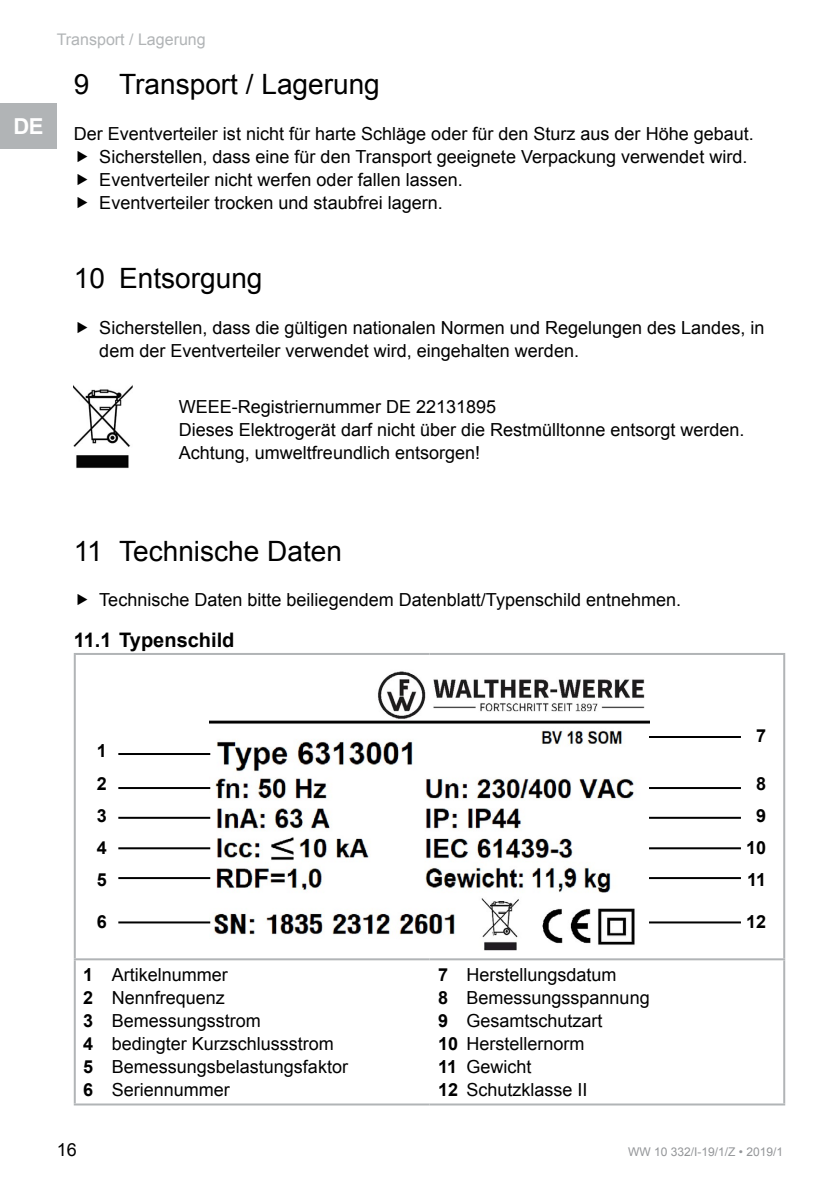
<style>
.page{position:relative;width:840px;height:1191px;background:#fff}
.page>*{position:absolute;margin:0;border:0;box-sizing:border-box;transform-origin:0 0}
.t1{font:28px "Arial";color:#000}
.t2{font:700 22px "Arial";color:#fff}
.t3{font:700 20px "Arial";color:#000}
.t4{font:18px/23px "Arial";color:#000}
.t5{font:700 18px/32px "Arial";color:#000;text-align:justify}
.t6{font:16px "Arial";color:#b1b4b6}
.t7{font:12px "Arial";color:#939598}
.s1{font-weight:700}
</style>
<div class="page">
<div style="left:0;top:103px;width:57px;height:46px;background:#b1b4b6"></div>
<img style="left:74px;top:385px;width:58px;height:83px">
<hr style="left:74px;top:653px;width:355px;height:2px;background:#b1b4b6">
<hr style="left:429px;top:653px;width:355px;height:2px;background:#b1b4b6">
<hr style="left:74px;top:958px;width:355px;height:2px;background:#b1b4b6">
<hr style="left:429px;top:958px;width:355px;height:2px;background:#b1b4b6">
<hr style="left:74px;top:1103px;width:355px;height:2px;background:#b1b4b6">
<hr style="left:429px;top:1103px;width:355px;height:2px;background:#b1b4b6">
<hr style="left:74px;top:655px;width:2px;height:303px;background:#b1b4b6">
<hr style="left:74px;top:960px;width:2px;height:143px;background:#b1b4b6">
<hr style="left:782px;top:655px;width:2px;height:303px;background:#b1b4b6">
<hr style="left:782px;top:960px;width:2px;height:143px;background:#b1b4b6">
<img style="left:210px;top:671px;width:439px;height:279px">
<hr style="left:118px;top:753px;width:92px;height:2px;background:#000">
<hr style="left:648px;top:736px;width:92px;height:2px;background:#000">
<hr style="left:118px;top:787px;width:92px;height:2px;background:#000">
<hr style="left:648px;top:787px;width:92px;height:2px;background:#000">
<hr style="left:118px;top:817px;width:92px;height:2px;background:#000">
<hr style="left:648px;top:817px;width:92px;height:2px;background:#000">
<hr style="left:118px;top:847px;width:92px;height:2px;background:#000">
<hr style="left:648px;top:847px;width:92px;height:2px;background:#000">
<hr style="left:118px;top:877px;width:92px;height:2px;background:#000">
<hr style="left:648px;top:877px;width:92px;height:2px;background:#000">
<hr style="left:118px;top:921px;width:92px;height:2px;background:#000">
<hr style="left:648px;top:921px;width:92px;height:2px;background:#000">
<p class="t2" style="left:14px;top:111px;width:31px">DE</p>
<p class="t6" style="left:57px;top:29px;width:150px">Transport / Lagerung</p>
<h1 class="t1" style="left:74px;top:66px;width:307px">9 Transport / Lagerung</h1>
<p class="t4" style="left:99px;top:122px;width:655px;text-indent:-26px">Der Eventverteiler ist nicht für harte Schläge oder für den Sturz aus der Höhe gebaut.<br>Sicherstellen, dass eine für den Transport geeignete Verpackung verwendet wird.<br>Eventverteiler nicht werfen oder fallen lassen.<br>Eventverteiler trocken und staubfrei lagern.</p>
<h1 class="t1" style="left:74px;top:260px;width:190px">10 Entsorgung</h1>
<p class="t4" style="left:99px;top:316px;width:666px">Sicherstellen, dass die gültigen nationalen Normen und Regelungen des Landes, in dem der Eventverteiler verwendet wird, eingehalten werden.</p>
<p class="t4" style="left:179px;top:395px;width:567px">WEEE-Registriernummer DE 22131895<br>Dieses Elektrogerät darf nicht über die Restmülltonne entsorgt werden.<br>Achtung, umweltfreundlich entsorgen!</p>
<h1 class="t1" style="left:74px;top:532px;width:269px">11 Technische Daten</h1>
<p class="t4" style="left:99px;top:588px;width:583px">Technische Daten bitte beiliegendem Datenblatt/Typenschild entnehmen.</p>
<p class="t3" style="left:74px;top:627px;width:162px">11.1 Typenschild</p>
<p class="t5" style="left:97px;top:735px;width:12px">1<br>2<br>3<br>4<br>5</p>
<p class="t5" style="left:97px;top:905px;width:12px">6</p>
<p class="t4" style="left:83px;top:963px;width:266px"><span class="s1">1</span> Artikelnummer<br><span class="s1">2</span> Nennfrequenz<br><span class="s1">3</span> Bemessungsstrom<br><span class="s1">4</span> bedingter Kurzschlussstrom<br><span class="s1">5</span> Bemessungsbelastungsfaktor<br><span class="s1">6</span> Seriennummer</p>
<p class="t4" style="left:438px;top:963px;width:213px"><span class="s1">7</span> Herstellungsdatum<br><span class="s1">8</span> Bemessungsspannung<br><span class="s1">9</span> Gesamtschutzart<br><span class="s1">10</span> Herstellernorm<br><span class="s1">11</span> Gewicht<br><span class="s1">12</span> Schutzklasse II</p>
<p class="t5" style="left:755px;top:720px;width:12px">7</p>
<p class="t5" style="left:745px;top:768px;width:22px;text-align:center">8<br>9<br>10<br>11</p>
<p class="t5" style="left:745px;top:906px;width:22px">12</p>
<p class="t4" style="left:57px;top:1138px;width:22px">16</p>
<p class="t7" style="left:627px;top:1143px;width:156px">WW 10 332/I-19/1/Z • 2019/1</p>
</div>
